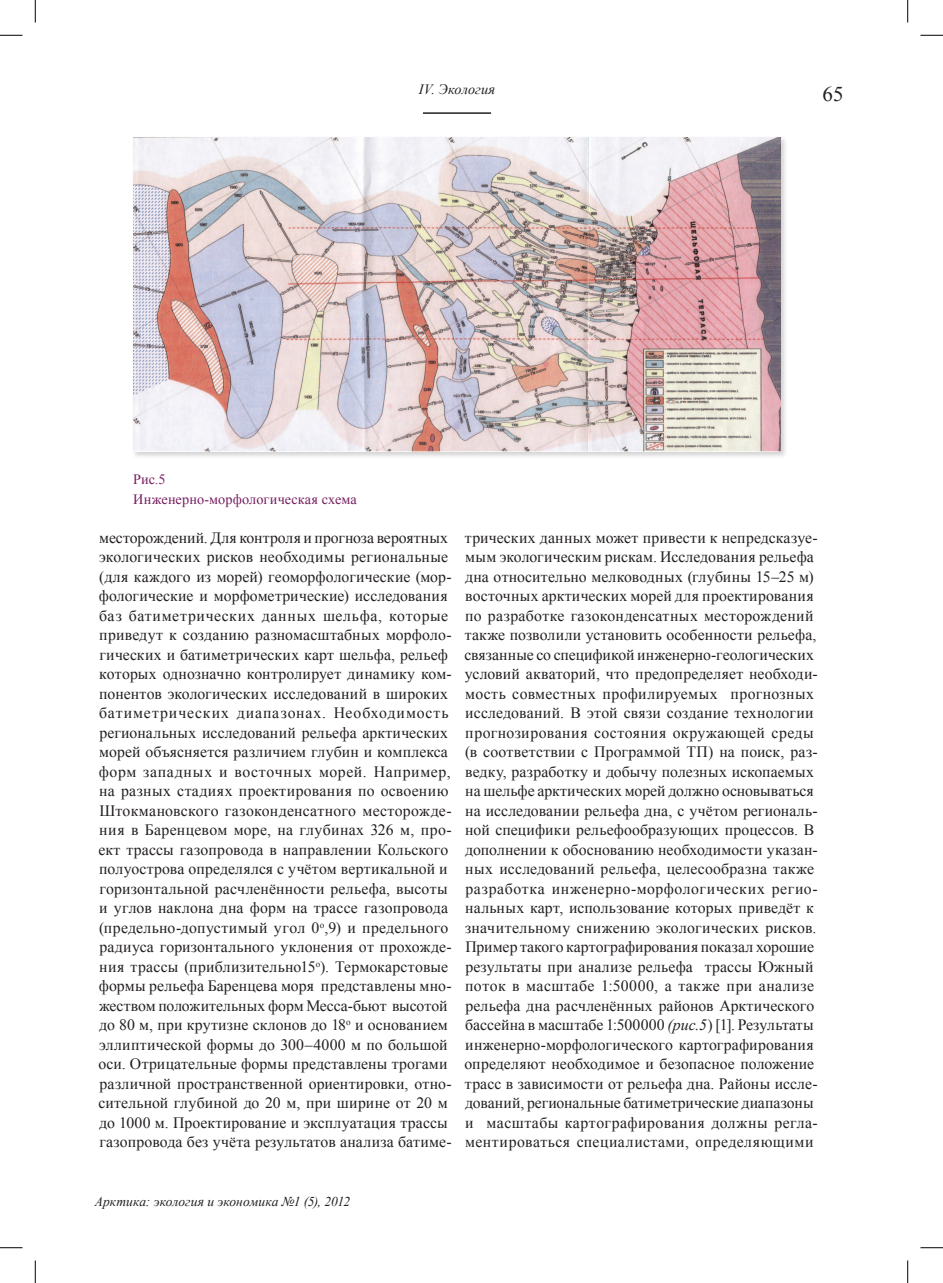
<style>
.page{position:relative;width:943px;height:1283px;background:#fff}
.page>*{position:absolute;margin:0;border:0;box-sizing:border-box;transform-origin:0 0}
.t1{font:21px "Times New Roman";color:#231f20}
.BodyText{font:15.75px/19.5px "Times New Roman";letter-spacing:.01em;color:#231f20}
.podpis{font:14.25px "Times New Roman";letter-spacing:.005em;color:#761d5f}
.t2{font:italic 14.25px "Times New Roman";letter-spacing:.01em;color:#231f20}
.t3{font:italic 13.5px "Times New Roman";color:#231f20}
.s1{font-style:italic}
</style>
<div class="page">
<hr style="left:423px;top:112px;width:68px;height:2px;background:#231f20">
<div style="left:131px;top:136px;width:657px;height:323px;background:#231f20;opacity:.2"></div>
<img style="left:133px;top:137px;width:647px;height:315px">
<svg style="left:0;top:35px;width:22px;height:1px"></svg>
<svg style="left:920px;top:35px;width:22px;height:1px"></svg>
<svg style="left:0;top:1247px;width:22px;height:1px"></svg>
<svg style="left:920px;top:1247px;width:22px;height:1px"></svg>
<svg style="left:35px;top:0;width:1px;height:23px"></svg>
<svg style="left:35px;top:1260px;width:1px;height:22px"></svg>
<svg style="left:907px;top:0;width:1px;height:23px"></svg>
<svg style="left:907px;top:1260px;width:1px;height:22px"></svg>
<p class="t2" style="left:418px;top:79px;width:78px">IV. Экология</p>
<h1 class="t1" style="left:822px;top:80px;width:22px">65</h1>
<p class="podpis" style="left:133px;top:469px;width:34px">Рис.5</p>
<p class="podpis" style="left:133px;top:489px;width:225px">Инженерно-морфологическая схема</p>
<p class="BodyText" style="left:98px;top:527px;width:354px">месторождений. Для контроля и прогноза вероятных экологических рисков необходимы региональные (для каждого из морей) геоморфологические (мор&shy;фологические и морфометрические) исследования баз батиметрических данных шельфа, которые приведут к созданию разномасштабных морфоло&shy;гических и батиметрических карт шельфа, рельеф которых однозначно контролирует динамику ком&shy;понентов экологических исследований в широких батиметрических диапазонах. Необходимость региональных исследований рельефа арктических морей объясняется различием глубин и комплекса форм западных и восточных морей. Например, на разных стадиях проектирования по освоению Штокмановского газоконденсатного месторожде&shy;ния в Баренцевом море, на глубинах 326 м, про&shy;ект трассы газопровода в направлении Кольского полуострова определялся с учётом вертикальной и горизонтальной расчленённости рельефа, высоты и углов наклона дна форм на трассе газопровода (предельно-допустимый угол 0<sup>о</sup>,9) и предельного радиуса горизонтального уклонения от прохожде&shy;ния трассы (приблизительно15<sup>о</sup>). Термокарстовые формы рельефа Баренцева моря представлены мно&shy;жеством положительных форм Месса-бьют высотой до 80 м, при крутизне склонов до 18<sup>о</sup> и основанием эллиптической формы до 300–4000 м по большой оси. Отрицательные формы представлены трогами различной пространственной ориентировки, отно&shy;сительной глубиной до 20 м, при ширине от 20 м до 1000 м. Проектирование и эксплуатация трассы газопровода без учёта результатов анализа батиме-</p>
<p class="BodyText" style="left:464px;top:527px;width:354px">трических данных может привести к непредсказуе&shy;мым экологическим рискам. Исследования рельефа дна относительно мелководных (глубины 15–25 м) восточных арктических морей для проектирования по разработке газоконденсатных месторождений также позволили установить особенности рельефа, связанные со спецификой инженерно-геологических условий акваторий, что предопределяет необходи&shy;мость совместных профилируемых прогнозных исследований. В этой связи создание технологии прогнозирования состояния окружающей среды (в соответствии с Программой ТП) на поиск, раз&shy;ведку, разработку и добычу полезных ископаемых на шельфе арктических морей должно основываться на исследовании рельефа дна, с учётом региональ&shy;ной специфики рельефообразующих процессов. В дополнении к обоснованию необходимости указан&shy;ных исследований рельефа, целесообразна также разработка инженерно-морфологических регио&shy;нальных карт, использование которых приведёт к значительному снижению экологических рисков.<br>Пример такого картографирования показал хорошие результаты при анализе рельефа трассы Южный поток в масштабе 1:50000, а также при анализе рельефа дна расчленённых районов Арктического бассейна в масштабе 1:500000 <span class="s1">(рис.5</span>) [1]. Результаты инженерно-морфологического картографирования определяют необходимое и безопасное положение трасс в зависимости от рельефа дна. Районы иссле&shy;дований, региональные батиметрические диапазоны и масштабы картографирования должны регла&shy;ментироваться специалистами, определяющими</p>
<p class="t3" style="left:95px;top:1191px;width:257px">Арктика: экология и экономика №1 (5), 2012</p>
</div>
